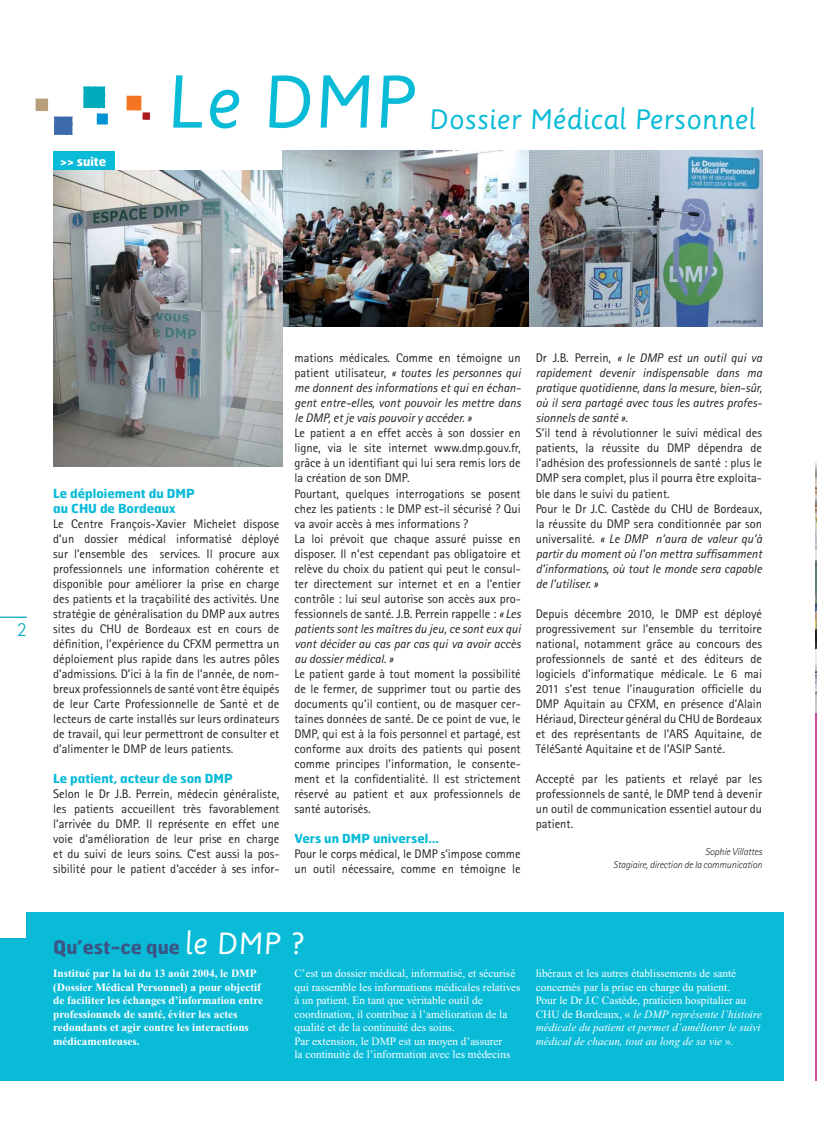
<style>
.page{position:relative;width:817px;height:1134px;background:#fff}
.page>*{position:absolute;margin:0;border:0;box-sizing:border-box;transform-origin:0 0}
.t1{font:72.88px "Sassoon Primary";color:#0abbd8}
.t2{font:27.5px "Sassoon Primary";color:#0abbd8}
.t3{font:300 20px "Rotis Sans Serif";color:#00abbc}
.t4{font:700 18.75px "Hermes";color:#3a5686}
.t5{font:12.5px/15px "Rotis Sans Serif";color:#231f20;text-align:justify}
.t6{font:italic 12.5px/15px "Rotis Sans Serif";color:#231f20;text-align:justify}
.t7{font:700 12.5px/15px "Hermes";color:#0abbd8}
.t8{font:700 12.5px "Hermes";color:#fff}
.t9{font:11.25px/13.5px "Times New Roman";color:#fff}
.t10{font:700 11.25px/13.5px "Times New Roman";color:#fff}
.t11{font:italic 300 10px/12.5px "Rotis Sans Serif";letter-spacing:-.01em;color:#231f20;text-align:right}
.s1{font-style:normal}
.s2{font-style:italic}
.s3{font-family:"Sassoon Primary";font-weight:400;font-size:30px;color:#fff}
</style>
<div class="page">
<hr style="left:815px;top:471px;width:2px;height:610px;background:#d0499a">
<svg style="left:54px;top:116px;width:19px;height:19px"></svg>
<svg style="left:35px;top:98px;width:13px;height:13px"></svg>
<svg style="left:83px;top:86px;width:25px;height:39px"></svg>
<svg style="left:126px;top:96px;width:24px;height:24px"></svg>
<div style="left:0;top:912px;width:783px;height:169px;background:#0abbd8"></div>
<div style="left:53px;top:152px;width:62px;height:18px;background:#0abbd8"></div>
<div style="left:0;top:902px;width:25px;height:36px;background:#fff"></div>
<svg style="left:0;top:617px;width:27px;height:1px"></svg>
<img style="left:815px;top:463px;width:2px;height:249px">
<img style="left:282px;top:151px;width:480px;height:176px">
<img style="left:53px;top:170px;width:229px;height:297px">
<p class="t8" style="left:60px;top:156px;width:48px">&gt;&gt; suite</p>
<h1 class="t1" style="left:165px;top:70px;width:254px">Le DMP</h1>
<h2 class="t2" style="left:429px;top:108px;width:328px">Dossier Médical Personnel</h2>
<h3 class="t3" style="left:17px;top:622px;width:11px">2</h3>
<p class="t7" style="left:53px;top:487px;width:143px">Le déploiement du DMP au CHU de Bordeaux</p>
<p class="t5" style="left:53px;top:518px;width:228px">Le Centre François-Xavier Michelet dispose d’un dossier médical informatisé déployé sur l’ensemble des services. Il procure aux professionnels une information cohérente et disponible pour améliorer la prise en charge des patients et la traçabilité des activités. Une stratégie de généralisation du DMP aux autres sites du CHU de Bordeaux est en cours de définition, l’expérience du CFXM permettra un déploiement plus rapide dans les autres pôles d’admissions. D’ici à la fin de l’année, de nom&shy;breux professionnels de santé vont être équipés de leur Carte Professionnelle de Santé et de lecteurs de carte installés sur leurs ordinateurs de travail, qui leur permettront de consulter et d’alimenter le DMP de leurs patients.</p>
<p class="t7" style="left:53px;top:772px;width:181px">Le patient, acteur de son DMP</p>
<p class="t5" style="left:53px;top:788px;width:228px">Selon le Dr J.B. Perrein, médecin généraliste, les patients accueillent très favorablement l’arrivée du DMP. Il représente en effet une voie d’amélioration de leur prise en charge et du suivi de leurs soins. C’est aussi la pos&shy;sibilité pour le patient d’accéder à ses infor-</p>
<p class="t6" style="left:294px;top:352px;width:228px"><span class="s1">mations médicales. Comme en témoigne un patient utilisateur,</span> « toutes les personnes qui me donnent des informations et qui en échan&shy;gent entre-elles, vont pouvoir les mettre dans le DMP, et je vais pouvoir y accéder. »</p>
<p class="t5" style="left:294px;top:427px;width:228px;text-align:left">Le patient a en effet accès à son dossier en ligne, via le site internet www.dmp.gouv.fr, grâce à un identifiant qui lui sera remis lors de la création de son DMP.<br>Pourtant, quelques interrogations se posent chez les patients : le DMP est-il sécurisé ? Qui va avoir accès à mes informations ?<br>La loi prévoit que chaque assuré puisse en disposer. Il n’est cependant pas obligatoire et relève du choix du patient qui peut le consul&shy;ter directement sur internet et en a l’entier contrôle : lui seul autorise son accès aux pro&shy;fessionnels de santé. J.B. Perrein rappelle : <span class="s2">« Les patients sont les maîtres du jeu, ce sont eux qui vont décider au cas par cas qui va avoir accès au dossier médical. »</span></p>
<p class="t5" style="left:294px;top:667px;width:228px">Le patient garde à tout moment la possibilité de le fermer, de supprimer tout ou partie des documents qu’il contient, ou de masquer cer&shy;taines données de santé. De ce point de vue, le DMP, qui est à la fois personnel et partagé, est conforme aux droits des patients qui posent comme principes l’information, le consente&shy;ment et la confidentialité. Il est strictement réservé au patient et aux professionnels de santé autorisés.</p>
<p class="t7" style="left:294px;top:831px;width:146px">Vers un DMP universel…</p>
<p class="t5" style="left:294px;top:847px;width:228px">Pour le corps médical, le DMP s’impose comme un outil nécessaire, comme en témoigne le</p>
<p class="t6" style="left:536px;top:352px;width:228px"><span class="s1">Dr J.B. Perrein,</span> « le DMP est un outil qui va rapidement devenir indispensable dans ma pratique quotidienne, dans la mesure, bien-sûr, où il sera partagé avec tous les autres profes&shy;sionnels de santé ».</p>
<p class="t5" style="left:536px;top:427px;width:228px;text-align:left">S’il tend à révolutionner le suivi médical des patients, la réussite du DMP dépendra de l’adhésion des professionnels de santé : plus le DMP sera complet, plus il pourra être exploita&shy;ble dans le suivi du patient.<br>Pour le Dr J.C. Castède du CHU de Bordeaux, la réussite du DMP sera conditionnée par son universalité. <span class="s2">« Le DMP n’aura de valeur qu’à partir du moment où l’on mettra suffisamment d’informations, où tout le monde sera capable de l’utiliser. »</span></p>
<p class="t5" style="left:536px;top:607px;width:228px">Depuis décembre 2010, le DMP est déployé progressivement sur l’ensemble du territoire national, notamment grâce au concours des professionnels de santé et des éditeurs de logiciels d’informatique médicale. Le 6 mai 2011 s’est tenue l’inauguration officielle du DMP Aquitain au CFXM, en présence d’Alain Hériaud, Directeur général du CHU de Bordeaux et des représentants de l’ARS Aquitaine, de TéléSanté Aquitaine et de l’ASIP Santé.</p>
<p class="t5" style="left:536px;top:772px;width:228px">Accepté par les patients et relayé par les professionnels de santé, le DMP tend à devenir un outil de communication essentiel autour du patient.</p>
<p class="t11" style="left:613px;top:846px;width:150px">Sophie Villattes<br>Stagiaire, direction de la communication</p>
<h3 class="t4" style="left:53px;top:938px;width:252px">Qu’est-ce que <span class="s3">le DMP ?</span></h3>
<p class="t10" style="left:53px;top:968px;width:212px">Institué par la loi du 13 août 2004, le DMP (Dossier Médical Personnel) a pour objectif de faciliter les échanges d’information entre professionnels de santé, éviter les actes redondants et agir contre les interactions médicamenteuses.</p>
<p class="t9" style="left:294px;top:968px;width:228px">C’est un dossier médical, informatisé, et sécurisé qui rassemble les informations médicales relatives à un patient. En tant que véritable outil de coordination, il contribue à l’amélioration de la qualité et de la continuité des soins.<br>Par extension, le DMP est un moyen d’assurer<br>la continuité de l’information avec les médecins</p>
<p class="t9" style="left:536px;top:968px;width:228px">libéraux et les autres établissements de santé concernés par la prise en charge du patient.<br>Pour le Dr J.C Castède, praticien hospitalier au CHU de Bordeaux, « <span class="s2">le DMP représente l’histoire médicale du patient et permet d’améliorer le suivi médical de chacun, tout au long de sa vie</span> ».</p>
</div>
